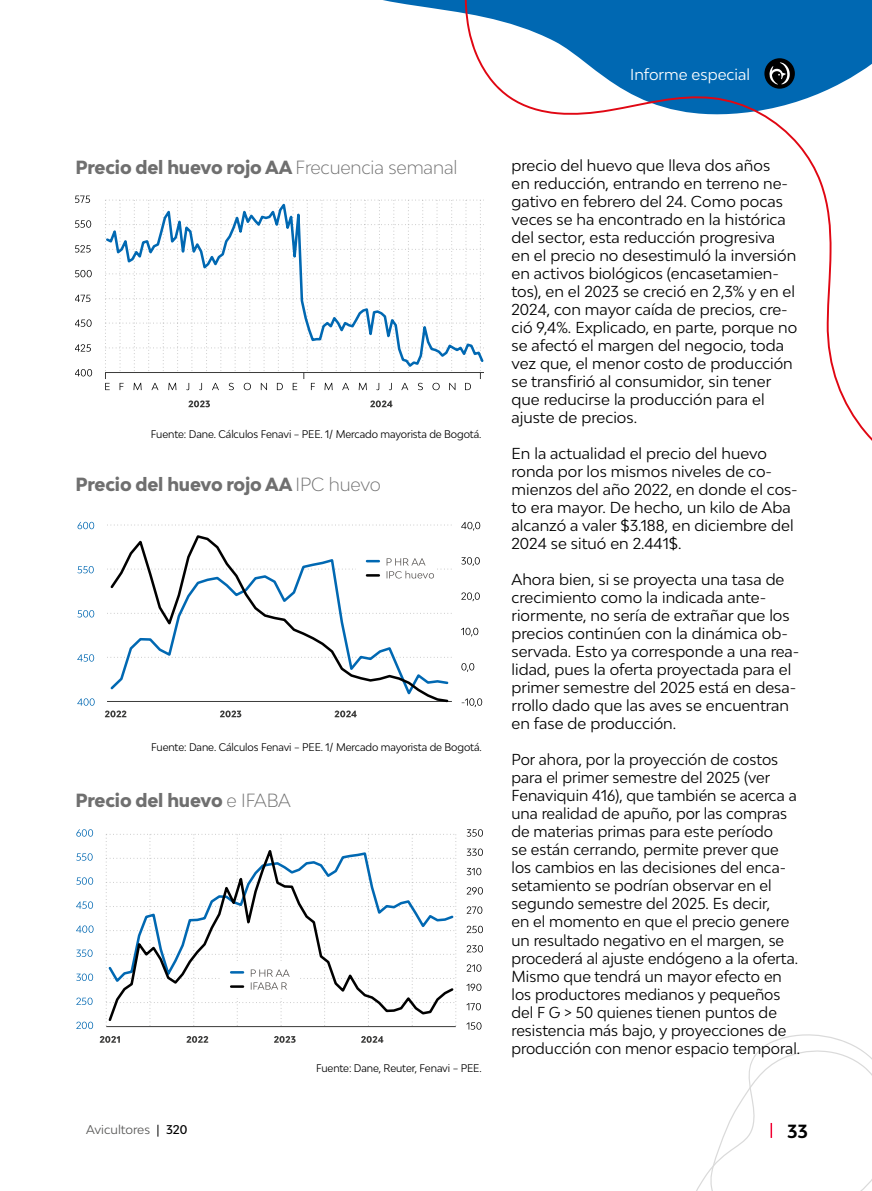
<style>
.page{position:relative;width:872px;height:1191px;background:#fff}
.page>*{position:absolute;margin:0;border:0;box-sizing:border-box;transform-origin:0 0}
.t1{font:800 18px "Bw Modelica";letter-spacing:-.01em;color:#6f6f6f}
.t2{font:700 18px "Bw Modelica";color:#000}
.t3{font:15px/18px "Bw Modelica";color:#000}
.t4{font:15px "Bw Modelica";color:#fff}
.t5{font:12px "Bw Modelica";color:#575756}
.t6{font:500 12px "Bw Modelica";color:#000}
.t7{font:10.5px "Bw Modelica";letter-spacing:-.01em;color:#000;scale:.95 1}
.s1{font-weight:300}
</style>
<div class="page">
<svg style="left:383px;top:0;width:79px;height:13px"></svg>
<svg style="left:462px;top:0;width:410px;height:441px"></svg>
<svg style="left:157px;top:1124px;width:1px;height:12px"></svg>
<svg style="left:696px;top:1034px;width:176px;height:157px"></svg>
<svg style="left:764px;top:58px;width:31px;height:31px"></svg>
<svg style="left:769px;top:62px;width:21px;height:22px"></svg>
<svg style="left:75px;top:369px;width:17px;height:7px"></svg>
<svg style="left:75px;top:344px;width:16px;height:8px"></svg>
<svg style="left:75px;top:319px;width:17px;height:8px"></svg>
<svg style="left:75px;top:295px;width:15px;height:7px"></svg>
<svg style="left:75px;top:270px;width:17px;height:7px"></svg>
<svg style="left:75px;top:245px;width:16px;height:7px"></svg>
<svg style="left:75px;top:220px;width:16px;height:8px"></svg>
<svg style="left:75px;top:196px;width:15px;height:7px"></svg>
<svg style="left:105px;top:200px;width:379px;height:190px"></svg>
<svg style="left:188px;top:400px;width:22px;height:7px"></svg>
<svg style="left:370px;top:400px;width:22px;height:7px"></svg>
<svg style="left:107px;top:524px;width:345px;height:1px"></svg>
<hr style="left:107px;top:701px;width:345px;height:1px;background:#3b3b3a">
<svg style="left:110px;top:535px;width:339px;height:168px"></svg>
<svg style="left:461px;top:698px;width:21px;height:9px"></svg>
<svg style="left:461px;top:663px;width:13px;height:9px"></svg>
<svg style="left:461px;top:628px;width:17px;height:8px"></svg>
<svg style="left:461px;top:592px;width:19px;height:9px"></svg>
<svg style="left:461px;top:557px;width:19px;height:9px"></svg>
<svg style="left:461px;top:522px;width:19px;height:8px"></svg>
<svg style="left:77px;top:698px;width:18px;height:7px"></svg>
<svg style="left:77px;top:654px;width:17px;height:7px"></svg>
<svg style="left:77px;top:610px;width:17px;height:7px"></svg>
<svg style="left:77px;top:566px;width:17px;height:7px"></svg>
<svg style="left:78px;top:522px;width:16px;height:7px"></svg>
<svg style="left:105px;top:710px;width:21px;height:7px"></svg>
<svg style="left:220px;top:710px;width:21px;height:7px"></svg>
<svg style="left:335px;top:710px;width:22px;height:7px"></svg>
<div style="left:356px;top:550px;width:79px;height:37px;background:#fff"></div>
<svg style="left:107px;top:558px;width:345px;height:20px"></svg>
<hr style="left:106px;top:1026px;width:350px;height:1px;background:#3b3b3a">
<svg style="left:466px;top:1022px;width:15px;height:7px"></svg>
<svg style="left:466px;top:1003px;width:15px;height:7px"></svg>
<svg style="left:466px;top:983px;width:15px;height:8px"></svg>
<svg style="left:467px;top:964px;width:14px;height:7px"></svg>
<svg style="left:467px;top:945px;width:16px;height:7px"></svg>
<svg style="left:467px;top:925px;width:16px;height:8px"></svg>
<svg style="left:467px;top:906px;width:15px;height:8px"></svg>
<svg style="left:467px;top:887px;width:16px;height:7px"></svg>
<svg style="left:466px;top:868px;width:15px;height:7px"></svg>
<svg style="left:466px;top:848px;width:17px;height:8px"></svg>
<svg style="left:466px;top:829px;width:17px;height:7px"></svg>
<svg style="left:76px;top:1021px;width:17px;height:8px"></svg>
<svg style="left:76px;top:997px;width:17px;height:8px"></svg>
<svg style="left:76px;top:973px;width:17px;height:8px"></svg>
<svg style="left:76px;top:949px;width:17px;height:8px"></svg>
<svg style="left:76px;top:925px;width:18px;height:8px"></svg>
<svg style="left:76px;top:901px;width:17px;height:7px"></svg>
<svg style="left:76px;top:877px;width:17px;height:7px"></svg>
<svg style="left:76px;top:853px;width:17px;height:7px"></svg>
<svg style="left:76px;top:829px;width:17px;height:7px"></svg>
<svg style="left:100px;top:1036px;width:20px;height:6px"></svg>
<svg style="left:186px;top:1036px;width:22px;height:6px"></svg>
<svg style="left:274px;top:1036px;width:22px;height:6px"></svg>
<svg style="left:361px;top:1036px;width:22px;height:6px"></svg>
<svg style="left:106px;top:834px;width:350px;height:192px"></svg>
<p class="t1" style="left:75px;top:155px;width:383px">Precio del huevo rojo AA <span class="s1">Frecuencia semanal</span></p>
<p class="t7" style="left:151px;top:427px;width:349px">Fuente: Dane. Cálculos Fenavi – PEE. 1/ Mercado mayorista de Bogotá.</p>
<p class="t1" style="left:75px;top:473px;width:307px">Precio del huevo rojo AA <span class="s1">IPC huevo</span></p>
<p class="t7" style="left:151px;top:740px;width:349px">Fuente: Dane. Cálculos Fenavi – PEE. 1/ Mercado mayorista de Bogotá.</p>
<p class="t1" style="left:75px;top:789px;width:217px">Precio del huevo <span class="s1">e IFABA</span></p>
<p class="t7" style="left:316px;top:1061px;width:176px">Fuente: Dane, Reuter, Fenavi – PEE.</p>
<p class="t4" style="left:630px;top:65px;width:121px">Informe especial</p>
<p class="t3" style="left:511px;top:156px;width:287px">precio del huevo que lleva dos años<br>en reducción, entrando en terreno ne&shy;gativo en febrero del 24. Como pocas veces se ha encontrado en la histórica del sector, esta reducción progresiva en el precio no desestimuló la inversión en activos biológicos (encasetamien&shy;tos), en el 2023 se creció en 2,3% y en el 2024, con mayor caída de precios, cre&shy;ció 9,4%. Explicado, en parte, porque no se afectó el margen del negocio, toda vez que, el menor costo de producción se transfirió al consumidor, sin tener que reducirse la producción para el ajuste de precios.</p>
<p class="t3" style="left:511px;top:444px;width:288px">En la actualidad el precio del huevo ronda por los mismos niveles de co&shy;mienzos del año 2022, en donde el cos&shy;to era mayor. De hecho, un kilo de Aba alcanzó a valer $3.188, en diciembre del 2024 se situó en 2.441$.</p>
<p class="t3" style="left:511px;top:570px;width:289px">Ahora bien, si se proyecta una tasa de crecimiento como la indicada ante&shy;riormente, no sería de extrañar que los precios continúen con la dinámica ob&shy;servada. Esto ya corresponde a una rea&shy;lidad, pues la oferta proyectada para el primer semestre del 2025 está en desa&shy;rrollo dado que las aves se encuentran en fase de producción.</p>
<p class="t3" style="left:511px;top:750px;width:290px">Por ahora, por la proyección de costos para el primer semestre del 2025 (ver Fenaviquin 416), que también se acerca a una realidad de apuño, por las compras de materias primas para este período<br>se están cerrando, permite prever que los cambios en las decisiones del enca&shy;setamiento se podrían observar en el segundo semestre del 2025. Es decir,<br>en el momento en que el precio genere un resultado negativo en el margen, se procederá al ajuste endógeno a la oferta.<br>Mismo que tendrá un mayor efecto en los productores medianos y pequeños del F G &gt; 50 quienes tienen puntos de resistencia más bajo, y proyecciones de producción con menor espacio temporal.</p>
<p class="t5" style="left:86px;top:1121px;width:65px">Avicultores</p>
<p class="t6" style="left:166px;top:1122px;width:23px">320</p>
<p class="t2" style="left:787px;top:1119px;width:22px">33</p>
</div>
